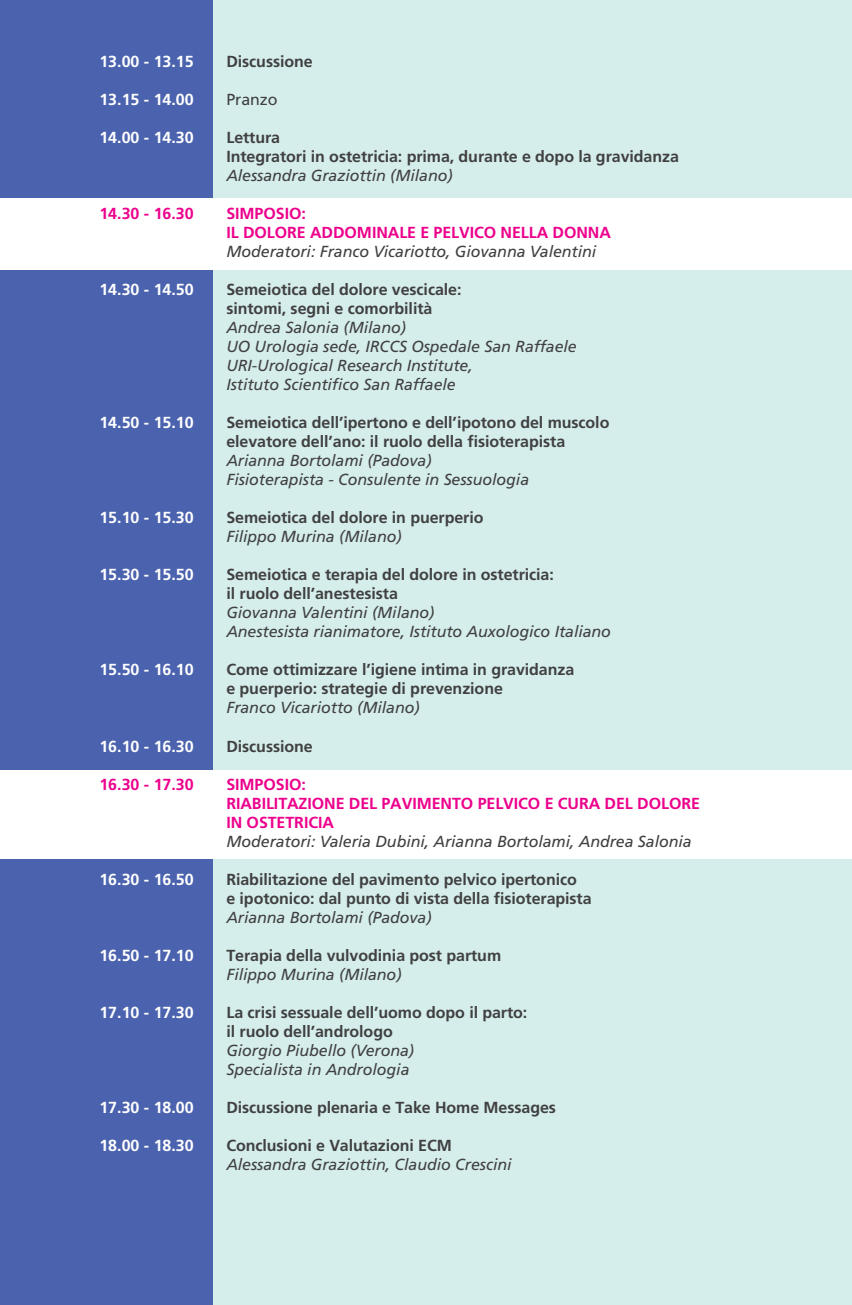
<style>
.page{position:relative;width:852px;height:1305px;background:#fff}
.page>*{position:absolute;margin:0;border:0;box-sizing:border-box;transform-origin:0 0}
.t1{font:700 16px/19px "Frutiger";letter-spacing:-.005em;color:#404041}
.t2{font:italic 16px/19px "Frutiger";letter-spacing:-.005em;color:#404041}
.t3{font:700 16px "Frutiger";color:#fff}
.t4{font:700 16px/19px "Frutiger";letter-spacing:-.005em;color:#ec008c}
.t5{font:16px "Frutiger";letter-spacing:-.005em;color:#404041}
</style>
<div class="page">
<div style="left:0;top:0;width:851px;height:1304px;background:#d6eeeb"></div>
<div style="left:0;top:0;width:212px;height:1304px;background:#4b63ae"></div>
<div style="left:0;top:198px;width:851px;height:72px;background:#fff"></div>
<div style="left:0;top:770px;width:851px;height:88px;background:#fff"></div>
<p class="t3" style="left:99px;top:55px;width:96px">13.00 - 13.15</p>
<p class="t3" style="left:99px;top:93px;width:96px">13.15 - 14.00</p>
<p class="t3" style="left:99px;top:131px;width:96px">14.00 - 14.30</p>
<p class="t4" style="left:99px;top:205px;width:96px">14.30 - 16.30</p>
<p class="t3" style="left:99px;top:283px;width:96px">14.30 - 14.50</p>
<p class="t3" style="left:99px;top:416px;width:96px">14.50 - 15.10</p>
<p class="t3" style="left:99px;top:511px;width:96px">15.10 - 15.30</p>
<p class="t3" style="left:99px;top:568px;width:96px">15.30 - 15.50</p>
<p class="t3" style="left:99px;top:663px;width:96px">15.50 - 16.10</p>
<p class="t3" style="left:99px;top:739px;width:96px">16.10 - 16.30</p>
<p class="t4" style="left:99px;top:775px;width:96px">16.30 - 17.30</p>
<p class="t3" style="left:99px;top:872px;width:96px">16.30 - 16.50</p>
<p class="t3" style="left:99px;top:948px;width:96px">16.50 - 17.10</p>
<p class="t3" style="left:99px;top:1005px;width:96px">17.10 - 17.30</p>
<p class="t3" style="left:99px;top:1100px;width:96px">17.30 - 18.00</p>
<p class="t3" style="left:99px;top:1138px;width:96px">18.00 - 18.30</p>
<p class="t1" style="left:226px;top:53px;width:88px">Discussione</p>
<p class="t5" style="left:226px;top:93px;width:53px">Pranzo</p>
<p class="t1" style="left:226px;top:129px;width:454px">Lettura<br>Integratori in ostetricia: prima, durante e dopo la gravidanza</p>
<p class="t2" style="left:226px;top:167px;width:228px">Alessandra Graziottin (Milano)</p>
<p class="t4" style="left:226px;top:205px;width:386px">SIMPOSIO:<br>IL DOLORE ADDOMINALE E PELVICO NELLA DONNA</p>
<p class="t2" style="left:226px;top:243px;width:371px">Moderatori: Franco Vicariotto, Giovanna Valentini</p>
<p class="t1" style="left:226px;top:281px;width:236px">Semeiotica del dolore vescicale: sintomi, segni e comorbilità</p>
<p class="t2" style="left:226px;top:319px;width:352px">Andrea Salonia (Milano)<br>UO Urologia sede, IRCCS Ospedale San Raffaele URI-Urological Research Institute,<br>Istituto Scientifico San Raffaele</p>
<p class="t1" style="left:226px;top:414px;width:384px">Semeiotica dell’ipertono e dell’ipotono del muscolo elevatore dell’ano: il ruolo della fisioterapista</p>
<p class="t2" style="left:226px;top:452px;width:304px">Arianna Bortolami (Padova)<br>Fisioterapista - Consulente in Sessuologia</p>
<p class="t1" style="left:226px;top:509px;width:258px">Semeiotica del dolore in puerperio</p>
<p class="t2" style="left:226px;top:528px;width:177px">Filippo Murina (Milano)</p>
<p class="t1" style="left:226px;top:566px;width:329px">Semeiotica e terapia del dolore in ostetricia: il ruolo dell’anestesista</p>
<p class="t2" style="left:226px;top:604px;width:386px">Giovanna Valentini (Milano)<br>Anestesista rianimatore, Istituto Auxologico Italiano</p>
<p class="t1" style="left:226px;top:661px;width:349px">Come ottimizzare l’igiene intima in gravidanza e puerperio: strategie di prevenzione</p>
<p class="t2" style="left:226px;top:699px;width:195px">Franco Vicariotto (Milano)</p>
<p class="t1" style="left:226px;top:737px;width:88px">Discussione</p>
<p class="t4" style="left:226px;top:775px;width:475px">SIMPOSIO:<br>RIABILITAZIONE DEL PAVIMENTO PELVICO E CURA DEL DOLORE<br>IN OSTETRICIA</p>
<p class="t2" style="left:226px;top:832px;width:466px">Moderatori: Valeria Dubini, Arianna Bortolami, Andrea Salonia</p>
<p class="t1" style="left:226px;top:870px;width:366px">Riabilitazione del pavimento pelvico ipertonico<br>e ipotonico: dal punto di vista della fisioterapista</p>
<p class="t2" style="left:226px;top:908px;width:207px">Arianna Bortolami (Padova)</p>
<p class="t1" style="left:226px;top:946px;width:276px">Terapia della vulvodinia post partum</p>
<p class="t2" style="left:226px;top:965px;width:177px">Filippo Murina (Milano)</p>
<p class="t1" style="left:226px;top:1003px;width:302px">La crisi sessuale dell’uomo dopo il parto: il ruolo dell’andrologo</p>
<p class="t2" style="left:226px;top:1041px;width:189px">Giorgio Piubello (Verona)<br>Specialista in Andrologia</p>
<p class="t1" style="left:226px;top:1098px;width:331px">Discussione plenaria e Take Home Messages</p>
<p class="t1" style="left:226px;top:1136px;width:227px">Conclusioni e Valutazioni ECM</p>
<p class="t2" style="left:226px;top:1155px;width:287px">Alessandra Graziottin, Claudio Crescini</p>
</div>
